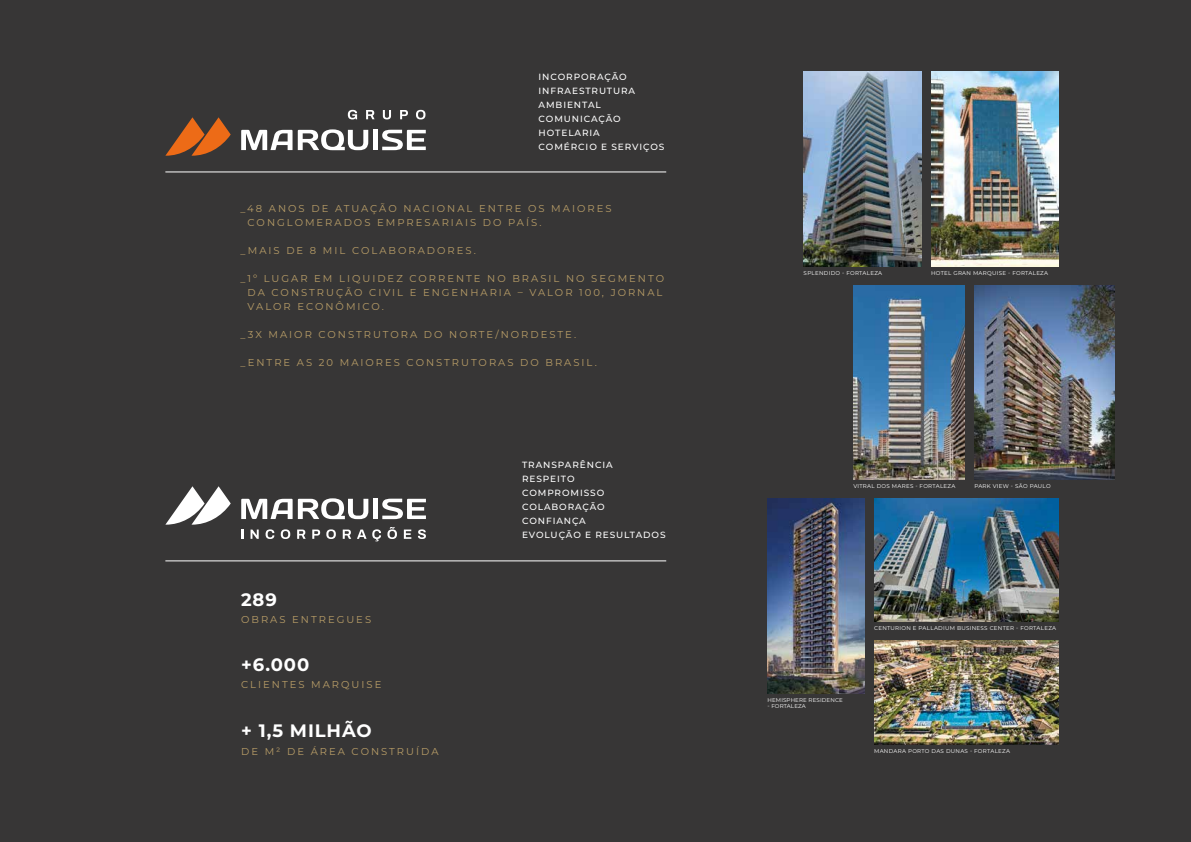
<style>
.page{position:relative;width:1191px;height:842px;background:#373636}
.page>*{position:absolute;margin:0;border:0;box-sizing:border-box;transform-origin:0 0}
.t1{font:700 18px "Montserrat";letter-spacing:.05em;color:#fff}
.t2{font:10px/14px "Montserrat";letter-spacing:.2em;color:#b89d67}
.t3{font:500 9px/14px "Montserrat";letter-spacing:.1em;color:#fff}
.t4{font:5.5px "Montserrat";letter-spacing:.05em;color:#fff}
.t5{font:5.5px "Montserrat";letter-spacing:.02em;color:#fff}
</style>
<div class="page">
<img style="left:767px;top:498px;width:97px;height:195px">
<img style="left:931px;top:72px;width:127px;height:194px">
<img style="left:874px;top:499px;width:184px;height:123px">
<img style="left:874px;top:641px;width:184px;height:103px">
<img style="left:803px;top:72px;width:118px;height:194px">
<img style="left:853px;top:285px;width:112px;height:195px">
<img style="left:974px;top:285px;width:140px;height:195px">
<svg style="left:165px;top:117px;width:66px;height:39px"></svg>
<svg style="left:241px;top:130px;width:51px;height:20px"></svg>
<svg style="left:298px;top:129px;width:70px;height:21px"></svg>
<div style="left:373px;top:130px;width:5px;height:20px;background:#fff"></div>
<svg style="left:382px;top:130px;width:44px;height:20px"></svg>
<svg style="left:348px;top:110px;width:9px;height:9px"></svg>
<svg style="left:366px;top:110px;width:8px;height:9px"></svg>
<svg style="left:383px;top:110px;width:8px;height:9px"></svg>
<svg style="left:400px;top:110px;width:8px;height:9px"></svg>
<svg style="left:416px;top:110px;width:9px;height:9px"></svg>
<svg style="left:165px;top:486px;width:66px;height:39px"></svg>
<svg style="left:241px;top:499px;width:51px;height:20px"></svg>
<svg style="left:298px;top:498px;width:70px;height:21px"></svg>
<div style="left:373px;top:499px;width:5px;height:20px;background:#fff"></div>
<svg style="left:382px;top:499px;width:44px;height:20px"></svg>
<svg style="left:241px;top:529px;width:2px;height:10px"></svg>
<svg style="left:250px;top:529px;width:9px;height:10px"></svg>
<svg style="left:265px;top:529px;width:9px;height:10px"></svg>
<svg style="left:281px;top:529px;width:9px;height:10px"></svg>
<svg style="left:297px;top:529px;width:9px;height:10px"></svg>
<svg style="left:312px;top:529px;width:8px;height:10px"></svg>
<svg style="left:326px;top:529px;width:10px;height:10px"></svg>
<svg style="left:343px;top:529px;width:8px;height:10px"></svg>
<svg style="left:357px;top:529px;width:9px;height:10px"></svg>
<svg style="left:372px;top:529px;width:9px;height:12px"></svg>
<svg style="left:387px;top:527px;width:10px;height:12px"></svg>
<svg style="left:404px;top:529px;width:7px;height:10px"></svg>
<svg style="left:418px;top:529px;width:8px;height:10px"></svg>
<hr style="left:165px;top:171px;width:501px;height:1px;background:#fff">
<hr style="left:165px;top:560px;width:501px;height:1px;background:#fff">
<p class="t3" style="left:538px;top:70px;width:127px">INCORPORAÇÃO<br>INFRAESTRUTURA<br>AMBIENTAL<br>COMUNICAÇÃO<br>HOTELARIA<br>COMÉRCIO E SERVIÇOS</p>
<p class="t2" style="left:248px;top:202px;width:365px;text-indent:-7px">_48 ANOS DE ATUAÇÃO NACIONAL ENTRE OS MAIORES<br>CONGLOMERADOS EMPRESARIAIS DO PAÍS.</p>
<p class="t2" style="left:240px;top:244px;width:237px">_MAIS DE 8 MIL COLABORADORES.</p>
<p class="t2" style="left:248px;top:272px;width:418px;text-indent:-7px">_1º LUGAR EM LIQUIDEZ CORRENTE NO BRASIL NO SEGMENTO<br>DA CONSTRUÇÃO CIVIL E ENGENHARIA – VALOR 100, JORNAL<br>VALOR ECONÔMICO.</p>
<p class="t2" style="left:240px;top:328px;width:337px">_3X MAIOR CONSTRUTORA DO NORTE/NORDESTE.</p>
<p class="t2" style="left:240px;top:356px;width:358px">_ENTRE AS 20 MAIORES CONSTRUTORAS DO BRASIL.</p>
<h1 class="t1" style="left:241px;top:587px;width:37px">289</h1>
<p class="t2" style="left:241px;top:612px;width:132px">OBRAS ENTREGUES</p>
<h1 class="t1" style="left:241px;top:652px;width:70px">+6.000</h1>
<p class="t2" style="left:241px;top:677px;width:142px">CLIENTES MARQUISE</p>
<h1 class="t1" style="left:241px;top:717px;width:132px">+ 1,5 MILHÃO</h1>
<p class="t2" style="left:241px;top:744px;width:199px">DE M² DE ÁREA CONSTRUÍDA</p>
<p class="t3" style="left:522px;top:457px;width:145px">TRANSPARÊNCIA<br>RESPEITO<br>COMPROMISSO<br>COLABORAÇÃO<br>CONFIANÇA<br>EVOLUÇÃO E RESULTADOS</p>
<p class="t4" style="left:803px;top:269px;width:80px">SPLENDIDO - FORTALEZA</p>
<p class="t4" style="left:931px;top:269px;width:119px">HOTEL GRAN MARQUISE - FORTALEZA</p>
<p class="t4" style="left:853px;top:482px;width:104px">VITRAL DOS MARES - FORTALEZA</p>
<p class="t4" style="left:974px;top:482px;width:78px">PARK VIEW - SÃO PAULO</p>
<p class="t5" style="left:767px;top:696px;width:77px">HEMISPHERE RESIDENCE</p>
<p class="t5" style="left:767px;top:702px;width:40px">- FORTALEZA</p>
<p class="t4" style="left:874px;top:625px;width:184px">CENTURION E PALLADIUM BUSINESS CENTER - FORTALEZA</p>
<p class="t4" style="left:874px;top:747px;width:137px">MANDARA PORTO DAS DUNAS - FORTALEZA</p>
</div>
